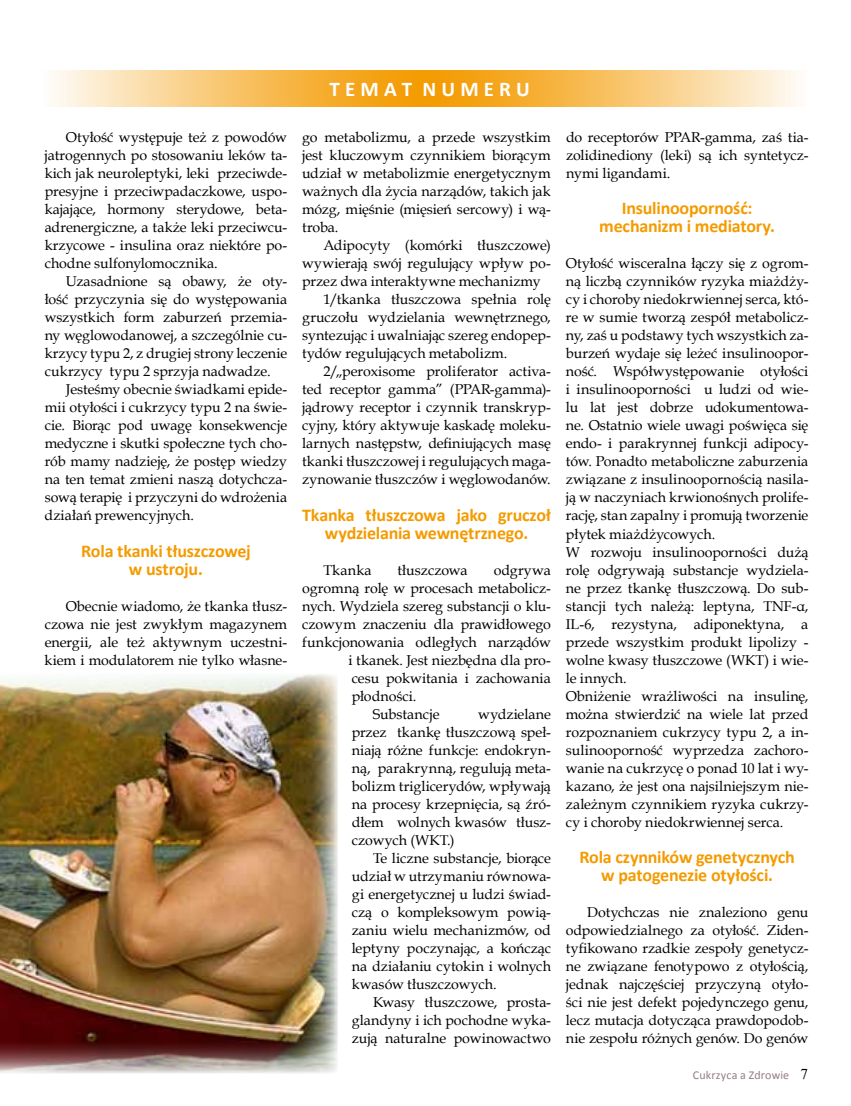
<style>
.page{position:relative;width:851px;height:1106px;background:#fff}
.page>*{position:absolute;margin:0;border:0;box-sizing:border-box;transform-origin:0 0}
.t1{font:700 21px "Calibri";color:#fff}
.t2{font:700 18px/18px "Calibri";letter-spacing:-.015em;color:#f49b00;text-align:center}
.t3{font:14.25px/18px "Book Antiqua";color:#000;text-align:justify}
.t4{font:12px "Calibri";letter-spacing:.01em;color:#947c89}
.s1{font-family:"Times New Roman";font-size:15px;color:#000}
</style>
<div class="page">
<img style="left:0;top:674px;width:337px;height:399px">
<svg style="left:54px;top:70px;width:744px;height:36px;background:#f9d18c"></svg>
<svg style="left:326px;top:70px;width:206px;height:37px;background:#f4a215"></svg>
<p class="t3" style="left:45px;top:128px;width:244px;text-indent:21px">Otyłość występuje też z powodów jatrogennych po stosowaniu leków ta&shy;kich jak neuroleptyki, leki przeciwde&shy;presyjne i przeciwpadaczkowe, uspo&shy;kajające, hormony sterydowe, beta&shy;adrenergiczne, a także leki przeciwcu&shy;krzycowe - insulina oraz niektóre po&shy;chodne sulfonylomocznika.</p>
<p class="t3" style="left:45px;top:272px;width:244px;text-indent:21px">Uzasadnione są obawy, że oty&shy;łość przyczynia się do występowania wszystkich form zaburzeń przemia&shy;ny węglowodanowej, a szczególnie cu&shy;krzycy typu 2, z drugiej strony leczenie cukrzycy typu 2 sprzyja nadwadze.</p>
<p class="t3" style="left:45px;top:380px;width:244px;text-indent:21px">Jesteśmy obecnie świadkami epide&shy;mii otyłości i cukrzycy typu 2 na świe&shy;cie. Biorąc pod uwagę konsekwencje medyczne i skutki społeczne tych cho&shy;rób mamy nadzieję, że postęp wiedzy na ten temat zmieni naszą dotychcza&shy;sową terapię i przyczyni do wdrożenia działań prewencyjnych.</p>
<p class="t2" style="left:81px;top:540px;width:171px">Rola tkanki tłuszczowej w ustroju.</p>
<p class="t3" style="left:45px;top:596px;width:244px;text-indent:21px">Obecnie wiadomo, że tkanka tłusz&shy;czowa nie jest zwykłym magazynem energii, ale też aktywnym uczestni&shy;kiem i modulatorem nie tylko własne-</p>
<h1 class="t1" style="left:329px;top:76px;width:202px">T E M A T N U M E R U</h1>
<p class="t3" style="left:302px;top:128px;width:250px">go metabolizmu, a przede wszystkim jest kluczowym czynnikiem biorącym udział w metabolizmie energetycznym ważnych dla życia narządów, takich jak mózg, mięśnie (mięsień sercowy) i wą&shy;troba.</p>
<p class="t3" style="left:323px;top:236px;width:229px">Adipocyty (komórki tłuszczowe)</p>
<p class="t3" style="left:302px;top:254px;width:250px">wywierają swój regulujący wpływ po-</p>
<p class="t3" style="left:302px;top:272px;width:240px">przez dwa interaktywne mechanizmy</p>
<p class="t3" style="left:323px;top:290px;width:229px">1/tkanka tłuszczowa spełnia rolę</p>
<p class="t3" style="left:302px;top:308px;width:250px">gruczołu wydzielania wewnętrznego,</p>
<p class="t3" style="left:302px;top:326px;width:250px">syntezując i uwalniając szereg endopep-</p>
<p class="t3" style="left:302px;top:344px;width:207px">tydów regulujących metabolizm.</p>
<p class="t3" style="left:323px;top:362px;width:229px">2/„peroxisome proliferator activa-</p>
<p class="t3" style="left:302px;top:380px;width:250px">ted receptor gamma” (PPAR-gamma)-</p>
<p class="t3" style="left:302px;top:398px;width:250px">jądrowy receptor i czynnik transkryp-</p>
<p class="t3" style="left:302px;top:416px;width:250px">cyjny, który aktywuje kaskadę moleku-</p>
<p class="t3" style="left:302px;top:434px;width:250px">larnych następstw, definiujących masę</p>
<p class="t3" style="left:302px;top:452px;width:250px">tkanki tłuszczowej i regulujących maga-</p>
<p class="t3" style="left:302px;top:470px;width:250px">zynowanie tłuszczów i węglowodanów.</p>
<p class="t2" style="left:302px;top:504px;width:250px">Tkanka tłuszczowa jako gruczoł wydzielania wewnętrznego.</p>
<p class="t3" style="left:323px;top:560px;width:50px">Tkanka</p>
<p class="t3" style="left:397px;top:560px;width:72px">tłuszczowa</p>
<p class="t3" style="left:493px;top:560px;width:59px">odgrywa</p>
<p class="t3" style="left:302px;top:578px;width:250px">ogromną rolę w procesach metabolicz-</p>
<p class="t3" style="left:302px;top:596px;width:250px">nych. Wydziela szereg substancji o klu-</p>
<p class="t3" style="left:302px;top:614px;width:250px">czowym znaczeniu dla prawidłowego</p>
<p class="t3" style="left:302px;top:632px;width:250px">funkcjonowania odległych narządów</p>
<p class="t3" style="left:348px;top:650px;width:204px">i tkanek. Jest niezbędna dla pro-</p>
<p class="t3" style="left:351px;top:668px;width:201px">cesu pokwitania i zachowania</p>
<p class="t3" style="left:351px;top:686px;width:66px">płodności.</p>
<p class="t3" style="left:373px;top:704px;width:68px">Substancje</p>
<p class="t3" style="left:351px;top:704px;width:201px;text-indent:126px">wydzielane przez tkankę tłuszczową speł&shy;niają różne funkcje: endokryn&shy;ną, parakrynną, regulują meta&shy;bolizm triglicerydów, wpływają na procesy krzepnięcia, są źró&shy;dłem wolnych kwasów tłusz&shy;czowych (WKT.)</p>
<p class="t3" style="left:352px;top:848px;width:201px;text-indent:21px">Te liczne substancje, biorące udział w utrzymaniu równowa&shy;gi energetycznej u ludzi świad&shy;czą o kompleksowym powią&shy;zaniu wielu mechanizmów, od leptyny poczynając, a kończąc na działaniu cytokin i wolnych kwasów tłuszczowych.</p>
<p class="t3" style="left:352px;top:992px;width:201px;text-indent:21px">Kwasy tłuszczowe, prosta&shy;glandyny i ich pochodne wyka&shy;zują naturalne powinowactwo</p>
<p class="t3" style="left:566px;top:128px;width:244px">do receptorów PPAR-gamma, zaś tia&shy;zolidinediony (leki) są ich syntetycz&shy;nymi ligandami.</p>
<p class="t2" style="left:599px;top:198px;width:177px">Insulinooporność: mechanizm i mediatory.</p>
<p class="t3" style="left:565px;top:254px;width:244px;text-align:left">Otyłość wisceralna łączy się z ogrom&shy;ną liczbą czynników ryzyka miażdży&shy;cy i choroby niedokrwiennej serca, któ&shy;re w sumie tworzą zespół metabolicz&shy;ny, zaś u podstawy tych wszystkich za&shy;burzeń wydaje się leżeć insulinoopor&shy;ność. Współwystępowanie otyłości i insulinooporności u ludzi od wie&shy;lu lat jest dobrze udokumentowa&shy;ne. Ostatnio wiele uwagi poświęca się endo- i parakrynnej funkcji adipocy&shy;tów. Ponadto metaboliczne zaburzenia związane z insulinoopornością nasila&shy;ją w naczyniach krwionośnych prolife&shy;rację, stan zapalny i promują tworzenie płytek miażdżycowych.<br>W rozwoju insulinooporności dużą rolę odgrywają substancje wydziela&shy;ne przez tkankę tłuszczową. Do sub&shy;stancji tych należą: leptyna, TNF-α, IL-6, rezystyna, adiponektyna, a przede wszystkim produkt lipolizy - wolne kwasy tłuszczowe (WKT) i wie&shy;le innych.<br>Obniżenie wrażliwości na insulinę, można stwierdzić na wiele lat przed rozpoznaniem cukrzycy typu 2, a in&shy;sulinooporność wyprzedza zachoro&shy;wanie na cukrzycę o ponad 10 lat i wy&shy;kazano, że jest ona najsilniejszym nie&shy;zależnym czynnikiem ryzyka cukrzy&shy;cy i choroby niedokrwiennej serca.</p>
<p class="t2" style="left:579px;top:846px;width:217px">Rola czynników genetycznych w patogenezie otyłości.</p>
<p class="t3" style="left:565px;top:902px;width:244px;text-indent:21px">Dotychczas nie znaleziono genu odpowiedzialnego za otyłość. Ziden&shy;tyfikowano rzadkie zespoły genetycz&shy;ne związane fenotypowo z otyłością, jednak najczęściej przyczyną otyło&shy;ści nie jest defekt pojedynczego genu, lecz mutacja dotycząca prawdopodob&shy;nie zespołu różnych genów. Do genów</p>
<p class="t4" style="left:692px;top:1067px;width:117px">Cukrzyca a Zdrowie <span class="s1">7</span></p>
</div>
